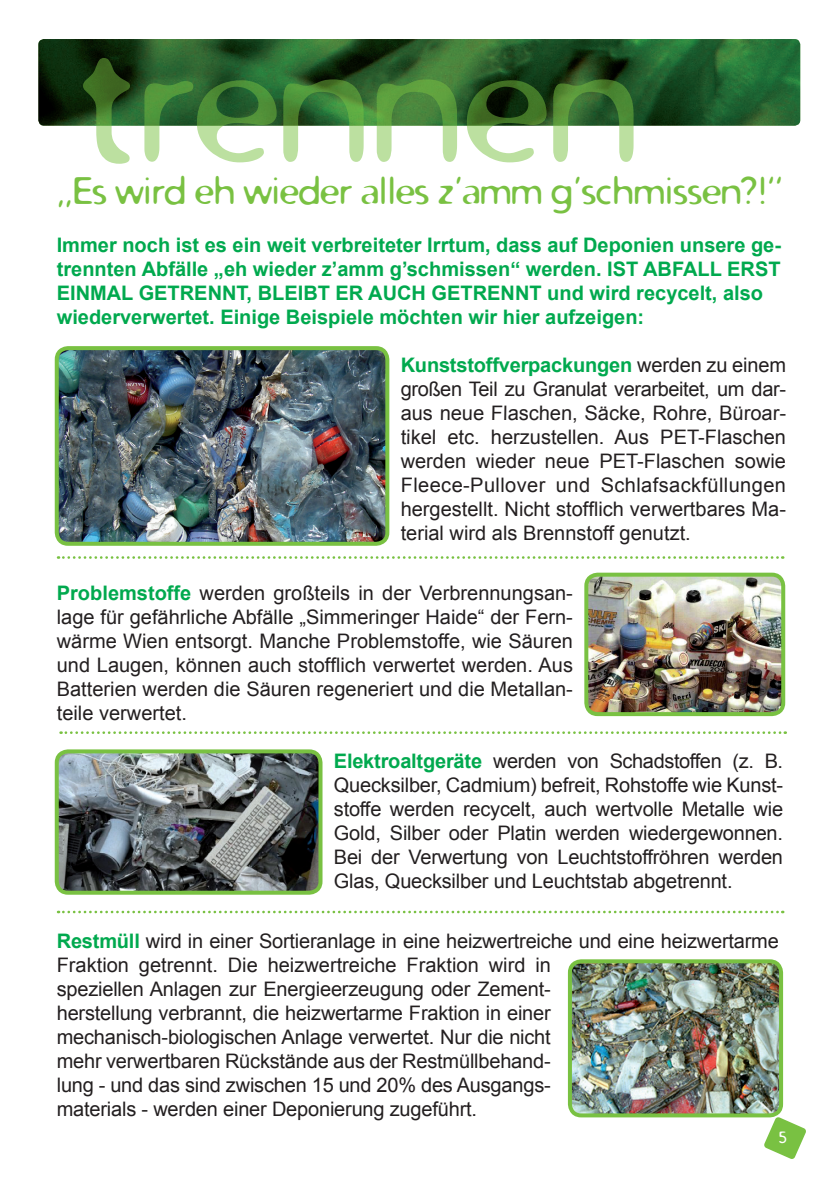
<style>
.page{position:relative;width:840px;height:1191px;background:#fff}
.page>*{position:absolute;margin:0;border:0;box-sizing:border-box;transform-origin:0 0}
.t1{font:38px "Distro";color:#79c142}
.t2{font:20px/24px "Arial";letter-spacing:-.01em;color:#231f20;text-align:justify}
.t3{font:700 20px/24px "Arial";color:#00a94e}
.t4{font:16px "Distro";color:#fff}
.s1{font-weight:700;color:#00a94e}
</style>
<div class="page">
<svg style="left:763px;top:1116px;width:43px;height:43px"></svg>
<img style="left:38px;top:39px;width:761px;height:87px">
<svg style="left:58px;top:556px;width:724px;height:3px"></svg>
<svg style="left:61px;top:731px;width:724px;height:3px"></svg>
<svg style="left:58px;top:910px;width:724px;height:3px"></svg>
<img style="left:60px;top:351px;width:324px;height:190px">
<div style="left:55px;top:346px;width:334px;height:200px;border:4px solid #79c142;border-radius:11px"></div>
<img style="left:589px;top:577px;width:193px;height:137px">
<div style="left:584px;top:572px;width:200px;height:144px;border:4px solid #79c142;border-radius:11px"></div>
<img style="left:58px;top:754px;width:262px;height:138px">
<div style="left:55px;top:749px;width:267px;height:145px;border:4px solid #79c142;border-radius:11px"></div>
<img style="left:572px;top:964px;width:208px;height:151px">
<div style="left:567px;top:959px;width:215px;height:158px;border:4px solid #79c142;border-radius:11px"></div>
<svg style="left:83px;top:58px;width:550px;height:106px"></svg>
<h1 class="t1" style="left:57px;top:166px;width:727px">„Es wird eh wieder alles z’amm g’schmissen?!“</h1>
<p class="t3" style="left:57px;top:234px;width:725px">Immer noch ist es ein weit verbreiteter Irrtum, dass auf Deponien unsere ge&shy;trennten Abfälle „eh wieder z’amm g’schmissen“ werden. IST ABFALL ERST EINMAL GETRENNT, BLEIBT ER AUCH GETRENNT und wird recycelt, also wiederverwertet. Einige Beispiele möchten wir hier aufzeigen:</p>
<p class="t2" style="left:400px;top:353px;width:387px"><span class="s1">Kunststoffverpackungen</span> werden zu einem großen Teil zu Granulat verarbeitet, um dar&shy;aus neue Flaschen, Säcke, Rohre, Büroar&shy;tikel etc. herzustellen. Aus PET-Flaschen werden wieder neue PET-Flaschen sowie Fleece-Pullover und Schlafsackfüllungen hergestellt. Nicht stofflich verwertbares Ma&shy;terial wird als Brennstoff genutzt.</p>
<p class="t2" style="left:57px;top:581px;width:517px"><span class="s1">Problemstoffe</span> werden großteils in der Verbrennungsan&shy;lage für gefährliche Abfälle „Simmeringer Haide“ der Fern&shy;wärme Wien entsorgt. Manche Problemstoffe, wie Säuren und Laugen, können auch stofflich verwertet werden. Aus Batterien werden die Säuren regeneriert und die Metallan&shy;teile verwertet.</p>
<p class="t2" style="left:333px;top:749px;width:450px"><span class="s1">Elektroaltgeräte</span> werden von Schadstoffen (z. B.<br>Quecksilber, Cadmium) befreit, Rohstoffe wie Kunst&shy;stoffe werden recycelt, auch wertvolle Metalle wie Gold, Silber oder Platin werden wiedergewonnen.<br>Bei der Verwertung von Leuchtstoffröhren werden Glas, Quecksilber und Leuchtstab abgetrennt.</p>
<p class="t2" style="left:57px;top:929px;width:723px;text-align:left"><span class="s1">Restmüll</span> wird in einer Sortieranlage in eine heizwertreiche und eine heizwertarme Fraktion getrennt. Die heizwertreiche Fraktion wird in<br>speziellen Anlagen zur Energieerzeugung oder Zement-<br>herstellung verbrannt, die heizwertarme Fraktion in einer<br>mechanisch-biologischen Anlage verwertet. Nur die nicht<br>mehr verwertbaren Rückstände aus der Restmüllbehand-<br>lung - und das sind zwischen 15 und 20% des Ausgangs-<br>materials - werden einer Deponierung zugeführt.</p>
<p class="t4" style="left:778px;top:1126px;width:9px">5</p>
</div>
